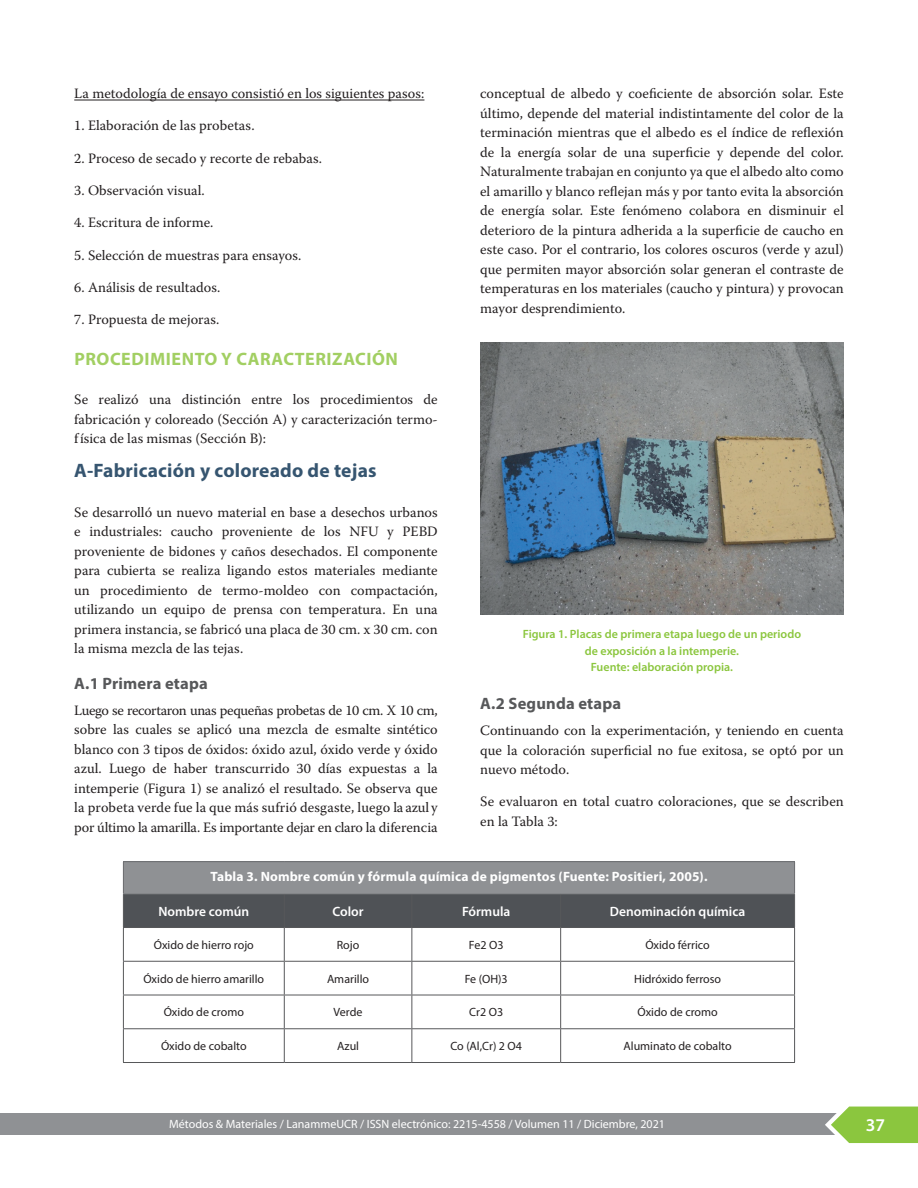
<style>
.page{position:relative;width:918px;height:1188px;background:#fff}
.page>*{position:absolute;margin:0;border:0;box-sizing:border-box;transform-origin:0 0}
.t1{font:700 19.5px "Myriad Pro";letter-spacing:.01em;color:#365570}
.t2{font:700 18px "Myriad Pro";letter-spacing:.03em;color:#a2cf62}
.t3{font:600 18px "Myriad Pro";color:#fff}
.t4{font:700 16.5px "Myriad Pro";letter-spacing:.01em;color:#57585a}
.t5{font:14.25px/19.5px "Warnock Pro";color:#231f20;text-align:justify}
.t6{font:700 13.5px "Myriad Pro";letter-spacing:.01em;color:#fff}
.t7{font:600 13.5px "Myriad Pro";color:#fff}
.t8{font:12px "Myriad Pro";color:#231f20}
.t9{font:600 12px/16.5px "Myriad Pro";color:#8bc63e;text-align:center}
.t10{font:12px "Myriad Pro";color:#fff}
</style>
<div class="page">
<div style="left:0;top:1114px;width:918px;height:21px;background:#8f9194"></div>
<svg style="left:825px;top:1107px;width:93px;height:36px;background:#99cb59"></svg>
<hr style="left:74px;top:100px;width:350px;height:1px;background:#231f20">
<img style="left:480px;top:343px;width:364px;height:271px">
<div style="left:123px;top:862px;width:672px;height:32px;background:#8f9194"></div>
<div style="left:124px;top:894px;width:670px;height:33px;background:#4f5256"></div>
<hr style="left:284px;top:894px;width:1px;height:33px;background:#57585a">
<hr style="left:411px;top:894px;width:1px;height:33px;background:#57585a">
<hr style="left:560px;top:894px;width:1px;height:33px;background:#57585a">
<hr style="left:284px;top:928px;width:1px;height:33px;background:#57585a">
<hr style="left:411px;top:928px;width:1px;height:33px;background:#57585a">
<hr style="left:560px;top:928px;width:1px;height:33px;background:#57585a">
<hr style="left:123px;top:961px;width:161px;height:1px;background:#57585a">
<hr style="left:284px;top:961px;width:128px;height:1px;background:#57585a">
<hr style="left:284px;top:962px;width:1px;height:33px;background:#57585a">
<hr style="left:412px;top:961px;width:149px;height:1px;background:#57585a">
<hr style="left:411px;top:962px;width:1px;height:33px;background:#57585a">
<hr style="left:561px;top:961px;width:234px;height:1px;background:#57585a">
<hr style="left:560px;top:962px;width:1px;height:33px;background:#57585a">
<hr style="left:123px;top:995px;width:161px;height:1px;background:#57585a">
<hr style="left:284px;top:995px;width:128px;height:1px;background:#57585a">
<hr style="left:284px;top:995px;width:1px;height:33px;background:#57585a">
<hr style="left:412px;top:995px;width:149px;height:1px;background:#57585a">
<hr style="left:411px;top:995px;width:1px;height:33px;background:#57585a">
<hr style="left:561px;top:995px;width:234px;height:1px;background:#57585a">
<hr style="left:560px;top:995px;width:1px;height:33px;background:#57585a">
<hr style="left:123px;top:1028px;width:161px;height:1px;background:#57585a">
<hr style="left:284px;top:1028px;width:128px;height:1px;background:#57585a">
<hr style="left:284px;top:1029px;width:1px;height:33px;background:#57585a">
<hr style="left:412px;top:1028px;width:149px;height:1px;background:#57585a">
<hr style="left:411px;top:1029px;width:1px;height:33px;background:#57585a">
<hr style="left:561px;top:1028px;width:234px;height:1px;background:#57585a">
<hr style="left:560px;top:1029px;width:1px;height:33px;background:#57585a">
<hr style="left:123px;top:861px;width:161px;height:1px;background:#6c6d70">
<hr style="left:123px;top:862px;width:1px;height:31px;background:#6c6d70">
<hr style="left:284px;top:861px;width:128px;height:1px;background:#6c6d70">
<hr style="left:412px;top:861px;width:149px;height:1px;background:#6c6d70">
<hr style="left:561px;top:861px;width:234px;height:1px;background:#6c6d70">
<hr style="left:794px;top:862px;width:1px;height:31px;background:#6c6d70">
<hr style="left:123px;top:928px;width:1px;height:33px;background:#57585a">
<hr style="left:794px;top:928px;width:1px;height:33px;background:#57585a">
<hr style="left:123px;top:962px;width:1px;height:33px;background:#57585a">
<hr style="left:794px;top:962px;width:1px;height:33px;background:#57585a">
<hr style="left:123px;top:995px;width:1px;height:33px;background:#57585a">
<hr style="left:794px;top:995px;width:1px;height:33px;background:#57585a">
<hr style="left:123px;top:1029px;width:1px;height:33px;background:#57585a">
<hr style="left:794px;top:1029px;width:1px;height:33px;background:#57585a">
<hr style="left:123px;top:1062px;width:161px;height:1px;background:#57585a">
<hr style="left:284px;top:1062px;width:128px;height:1px;background:#57585a">
<hr style="left:412px;top:1062px;width:149px;height:1px;background:#57585a">
<hr style="left:561px;top:1062px;width:234px;height:1px;background:#57585a">
<hr style="left:123px;top:893px;width:161px;height:1px;background:#87898c">
<hr style="left:284px;top:893px;width:128px;height:1px;background:#87898c">
<hr style="left:412px;top:893px;width:149px;height:1px;background:#87898c">
<hr style="left:561px;top:893px;width:234px;height:1px;background:#87898c">
<hr style="left:123px;top:894px;width:1px;height:33px;background:#57585a">
<hr style="left:794px;top:894px;width:1px;height:33px;background:#57585a">
<hr style="left:123px;top:927px;width:161px;height:1px;background:#57585a">
<hr style="left:284px;top:927px;width:128px;height:1px;background:#57585a">
<hr style="left:412px;top:927px;width:149px;height:1px;background:#57585a">
<hr style="left:561px;top:927px;width:234px;height:1px;background:#57585a">
<p class="t5" style="left:74px;top:84px;width:352px">La metodología de ensayo consistió en los siguientes pasos:</p>
<p class="t5" style="left:74px;top:116px;width:182px">1. Elaboración de las probetas.</p>
<p class="t5" style="left:74px;top:148px;width:249px">2. Proceso de secado y recorte de rebabas.</p>
<p class="t5" style="left:74px;top:180px;width:132px">3. Observación visual.</p>
<p class="t5" style="left:74px;top:213px;width:141px">4. Escritura de informe.</p>
<p class="t5" style="left:74px;top:245px;width:229px">5. Selección de muestras para ensayos.</p>
<p class="t5" style="left:74px;top:277px;width:148px">6. Análisis de resultados.</p>
<p class="t5" style="left:74px;top:309px;width:147px">7. Propuesta de mejoras.</p>
<p class="t2" style="left:74px;top:347px;width:325px">PROCEDIMIENTO Y CARACTERIZACIÓN</p>
<p class="t5" style="left:74px;top:390px;width:365px">Se realizó una distinción entre los procedimientos de fabricación y coloreado (Sección A) y caracterización termo&shy;física de las mismas (Sección B):</p>
<h1 class="t1" style="left:74px;top:458px;width:304px">A-Fabricación y coloreado de tejas</h1>
<p class="t5" style="left:74px;top:502px;width:365px">Se desarrolló un nuevo material en base a desechos urbanos e industriales: caucho proveniente de los NFU y PEBD proveniente de bidones y caños desechados. El componente para cubierta se realiza ligando estos materiales mediante un procedimiento de termo-moldeo con compactación, utilizando un equipo de prensa con temperatura. En una primera instancia, se fabricó una placa de 30 cm. x 30 cm. con la misma mezcla de las tejas.</p>
<p class="t4" style="left:74px;top:672px;width:135px">A.1 Primera etapa</p>
<p class="t5" style="left:74px;top:700px;width:365px">Luego se recortaron unas pequeñas probetas de 10 cm. X 10 cm, sobre las cuales se aplicó una mezcla de esmalte sintético blanco con 3 tipos de óxidos: óxido azul, óxido verde y óxido azul. Luego de haber transcurrido 30 días expuestas a la intemperie (Figura 1) se analizó el resultado. Se observa que la probeta verde fue la que más sufrió desgaste, luego la azul y por último la amarilla. Es importante dejar en claro la diferencia</p>
<p class="t5" style="left:480px;top:84px;width:365px">conceptual de albedo y coeficiente de absorción solar. Este último, depende del material indistintamente del color de la terminación mientras que el albedo es el índice de reflexión de la energía solar de una superficie y depende del color.<br>Naturalmente trabajan en conjunto ya que el albedo alto como el amarillo y blanco reflejan más y por tanto evita la absorción de energía solar. Este fenómeno colabora en disminuir el deterioro de la pintura adherida a la superficie de caucho en este caso. Por el contrario, los colores oscuros (verde y azul) que permiten mayor absorción solar generan el contraste de temperaturas en los materiales (caucho y pintura) y provocan mayor desprendimiento.</p>
<p class="t9" style="left:523px;top:626px;width:280px">Figura 1. Placas de primera etapa luego de un periodo de exposición a la intemperie.<br>Fuente: elaboración propia.</p>
<p class="t4" style="left:480px;top:693px;width:142px">A.2 Segunda etapa</p>
<p class="t5" style="left:480px;top:721px;width:365px">Continuando con la experimentación, y teniendo en cuenta que la coloración superficial no fue exitosa, se optó por un nuevo método.</p>
<p class="t5" style="left:480px;top:792px;width:365px">Se evaluaron en total cuatro coloraciones, que se describen en la Tabla 3:</p>
<p class="t6" style="left:210px;top:868px;width:499px">Tabla 3. Nombre común y fórmula química de pigmentos (Fuente: Positieri, 2005).</p>
<p class="t7" style="left:158px;top:903px;width:92px">Nombre común</p>
<p class="t7" style="left:332px;top:903px;width:33px">Color</p>
<p class="t7" style="left:462px;top:903px;width:50px">Fórmula</p>
<p class="t7" style="left:610px;top:903px;width:137px">Denominación química</p>
<p class="t8" style="left:154px;top:937px;width:102px">Óxido de hierro rojo</p>
<p class="t8" style="left:337px;top:937px;width:24px">Rojo</p>
<p class="t8" style="left:469px;top:937px;width:36px">Fe2 O3</p>
<p class="t8" style="left:645px;top:937px;width:66px">Óxido férrico</p>
<p class="t8" style="left:143px;top:971px;width:122px">Óxido de hierro amarillo</p>
<p class="t8" style="left:327px;top:971px;width:44px">Amarillo</p>
<p class="t8" style="left:465px;top:971px;width:44px">Fe (OH)3</p>
<p class="t8" style="left:634px;top:971px;width:89px">Hidróxido ferroso</p>
<p class="t8" style="left:164px;top:1005px;width:82px">Óxido de cromo</p>
<p class="t8" style="left:334px;top:1005px;width:30px">Verde</p>
<p class="t8" style="left:469px;top:1005px;width:35px">Cr2 O3</p>
<p class="t8" style="left:638px;top:1005px;width:82px">Óxido de cromo</p>
<p class="t8" style="left:161px;top:1039px;width:87px">Óxido de cobalto</p>
<p class="t8" style="left:337px;top:1039px;width:24px">Azul</p>
<p class="t8" style="left:450px;top:1039px;width:73px">Co (Al,Cr) 2 O4</p>
<p class="t8" style="left:624px;top:1039px;width:110px">Aluminato de cobalto</p>
<p class="t10" style="left:169px;top:1117px;width:497px">Métodos &amp; Materiales / LanammeUCR / ISSN electrónico: 2215-4558 / Volumen 11 / Diciembre, 2021</p>
<p class="t3" style="left:866px;top:1114px;width:21px">37</p>
</div>
